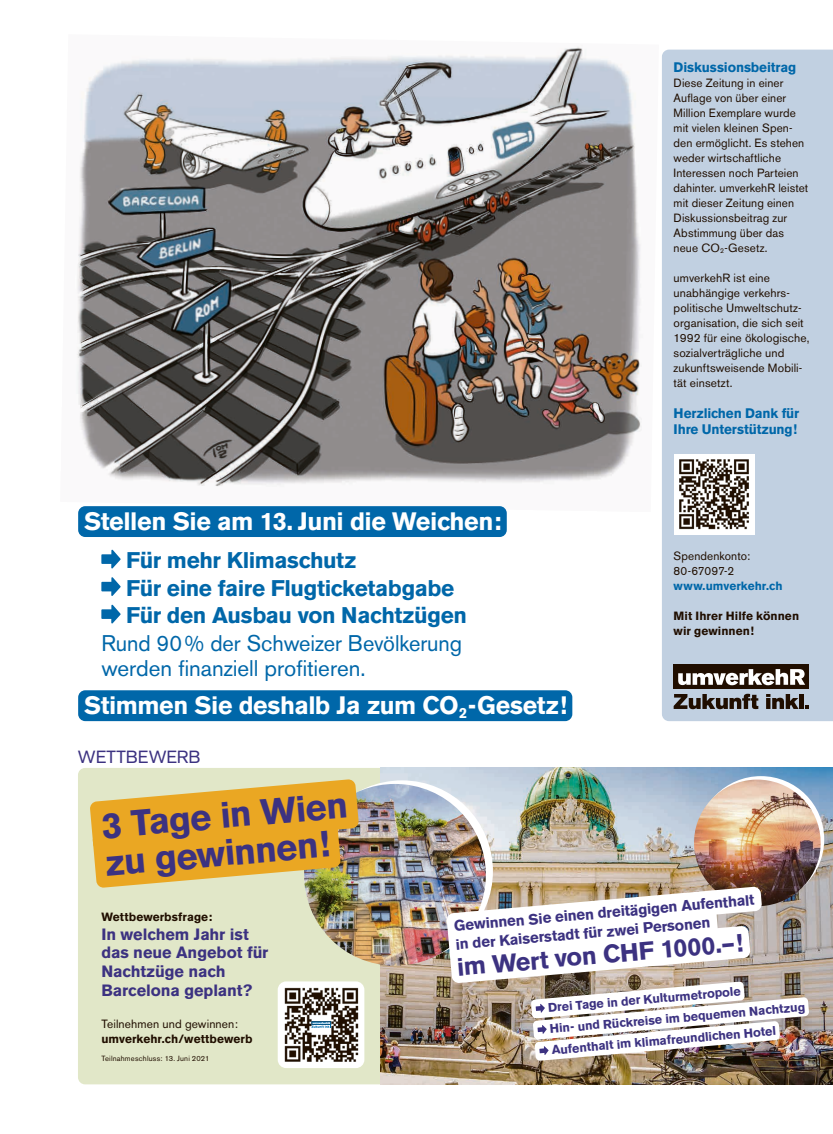
<style>
.page{position:relative;width:833px;height:1134px;background:#fff}
.page>*{position:absolute;margin:0;border:0;box-sizing:border-box;transform-origin:0 0}
.t1{font:700 36.25px/37.4px "Akzidenz Grotesk BE";color:#3c3281}
.t2{font:700 25px "Akzidenz Grotesk BE";letter-spacing:-.015em;color:#fff}
.t3{font:700 25px "Akzidenz Grotesk BE";color:#3c3281}
.t4{font:700 22.5px/27.5px "Akzidenz Grotesk BE";letter-spacing:-.015em;color:#0067a9}
.t5{font:22.5px/25px "Akzidenz Grotesk BE";color:#0067a9}
.t6{font:17.5px "Akzidenz Grotesk BE";color:#3c3281}
.t7{font:700 16.25px/18.8px "Akzidenz Grotesk BE";letter-spacing:-.005em;color:#3c3281}
.t8{font:700 15px/18.8px "Akzidenz Grotesk BE";color:#3c3281}
.t9{font:700 13.75px/16.2px "Akzidenz Grotesk BE";letter-spacing:-.01em;color:#0067a9}
.t10{font:700 12.5px/21.2px "Akzidenz Grotesk BE";color:#3c3281}
.t11{font:11.88px/15px "Akzidenz Grotesk BE";letter-spacing:.01em;color:#200e00}
.t12{font:700 11.88px/15px "Akzidenz Grotesk BE";letter-spacing:.005em;color:#200e00}
.t13{font:700 11.88px "Akzidenz Grotesk BE";letter-spacing:.005em;color:#0067a9}
.t14{font:7.5px "Akzidenz Grotesk BE";letter-spacing:.025em;color:#200e00}
</style>
<div class="page">
<div style="left:78px;top:768px;width:705px;height:316px;background:#e1e7c8;border-radius:7px"></div>
<img style="left:381px;top:768px;width:452px;height:316px">
<div style="left:662px;top:50px;width:171px;height:671px;background:#c1d0e1"></div>
<img style="left:77px;top:47px;width:565px;height:462px">
<div style="left:674px;top:454px;width:80px;height:81px;background:#fff"></div>
<img style="left:679px;top:459px;width:70px;height:71px">
<div style="left:278px;top:981px;width:86px;height:87px;background:#fff;border-radius:8px"></div>
<img style="left:689px;top:779px;width:136px;height:131px">
<img style="left:305px;top:784px;width:185px;height:186px">
<img style="left:284px;top:987px;width:75px;height:75px">
<svg style="left:311px;top:1021px;width:20px;height:7px"></svg>
<div style="left:78px;top:506px;width:429px;height:31px;background:#0067a9;border-radius:7px"></div>
<svg style="left:101px;top:550px;width:20px;height:18px"></svg>
<svg style="left:101px;top:577px;width:20px;height:19px"></svg>
<svg style="left:101px;top:605px;width:20px;height:18px"></svg>
<svg style="left:90px;top:779px;width:269px;height:109px"></svg>
<img style="left:446px;top:886px;width:363px;height:175px">
<div style="left:673px;top:664px;width:136px;height:25px;background:#200e00"></div>
<svg style="left:678px;top:669px;width:127px;height:16px"></svg>
<svg style="left:673px;top:694px;width:85px;height:15px"></svg>
<svg style="left:766px;top:694px;width:32px;height:15px"></svg>
<hr style="left:799px;top:694px;width:4px;height:15px;background:#200e00">
<svg style="left:805px;top:705px;width:4px;height:4px"></svg>
<div style="left:78px;top:690px;width:494px;height:31px;background:#0067a9;border-radius:7px"></div>
<h2 class="t2" style="left:84px;top:507px;width:419px">Stellen Sie am 13. Juni die Weichen:</h2>
<h3 class="t4" style="left:126px;top:547px;width:342px">Für mehr Klimaschutz<br>Für eine faire Flugticketabgabe<br>Für den Ausbau von Nachtzügen</h3>
<h3 class="t5" style="left:101px;top:631px;width:362px">Rund 90% der Schweizer Bevölkerung werden finanziell profitieren.</h3>
<h2 class="t2" style="left:84px;top:691px;width:484px">Stimmen Sie deshalb Ja zum CO<sub>2</sub>-Gesetz!</h2>
<h3 class="t6" style="left:78px;top:746px;width:124px">WETTBEWERB</h3>
<h1 class="t1" style="left:100px;top:808px;width:248px;rotate:-5deg">3 Tage in Wien zu gewinnen!</h1>
<p class="t9" style="left:673px;top:59px;width:124px">Diskussionsbeitrag</p>
<p class="t11" style="left:673px;top:75px;width:136px">Diese Zeitung in einer<br>Auflage von über einer<br>Million Exemplare wurde mit vielen kleinen Spen&shy;den ermöglicht. Es stehen weder wirtschaftliche<br>Interessen noch Parteien dahinter. umverkehR leistet mit dieser Zeitung einen<br>Diskussionsbeitrag zur<br>Abstimmung über das neue CO<sub>2</sub>-Gesetz.</p>
<p class="t11" style="left:673px;top:270px;width:137px">umverkehR ist eine unabhängige verkehrs&shy;politische Umweltschutz&shy;organisation, die sich seit<br>1992 für eine ökologische, sozialverträgliche und zukunftsweisende Mobili&shy;tät einsetzt.</p>
<p class="t9" style="left:673px;top:405px;width:127px">Herzlichen Dank für<br>Ihre Unterstützung!</p>
<p class="t11" style="left:673px;top:549px;width:78px">Spendenkonto:<br>80-67097-2</p>
<p class="t13" style="left:673px;top:579px;width:110px">www.umverkehr.ch</p>
<p class="t12" style="left:673px;top:609px;width:127px">Mit Ihrer Hilfe können wir gewinnen!</p>
<p class="t12" style="left:101px;top:909px;width:112px">Wettbewerbsfrage:</p>
<h3 class="t7" style="left:101px;top:925px;width:168px">In welchem Jahr ist das neue Angebot für<br>Nachtzüge nach<br>Barcelona geplant?</h3>
<p class="t11" style="left:101px;top:1017px;width:138px">Teilnehmen und gewinnen:</p>
<p class="t12" style="left:101px;top:1032px;width:153px">umverkehr.ch/wettbewerb</p>
<p class="t14" style="left:101px;top:1054px;width:110px">Teilnahmeschluss: 13. Juni 2021</p>
<p class="t8" style="left:453px;top:917px;width:303px;rotate:-5deg">Gewinnen Sie einen dreitägigen Aufenthalt in der Kaiserstadt für zwei Personen</p>
<h2 class="t3" style="left:456px;top:953px;width:289px;rotate:-5deg">im Wert von CHF 1000.–!</h2>
<p class="t10" style="left:547px;top:997px;width:258px;rotate:-5deg">Drei Tage in der Kulturmetropole<br>Hin- und Rückreise im bequemen Nachtzug<br>Aufenthalt im klimafreundlichen Hotel</p>
</div>
